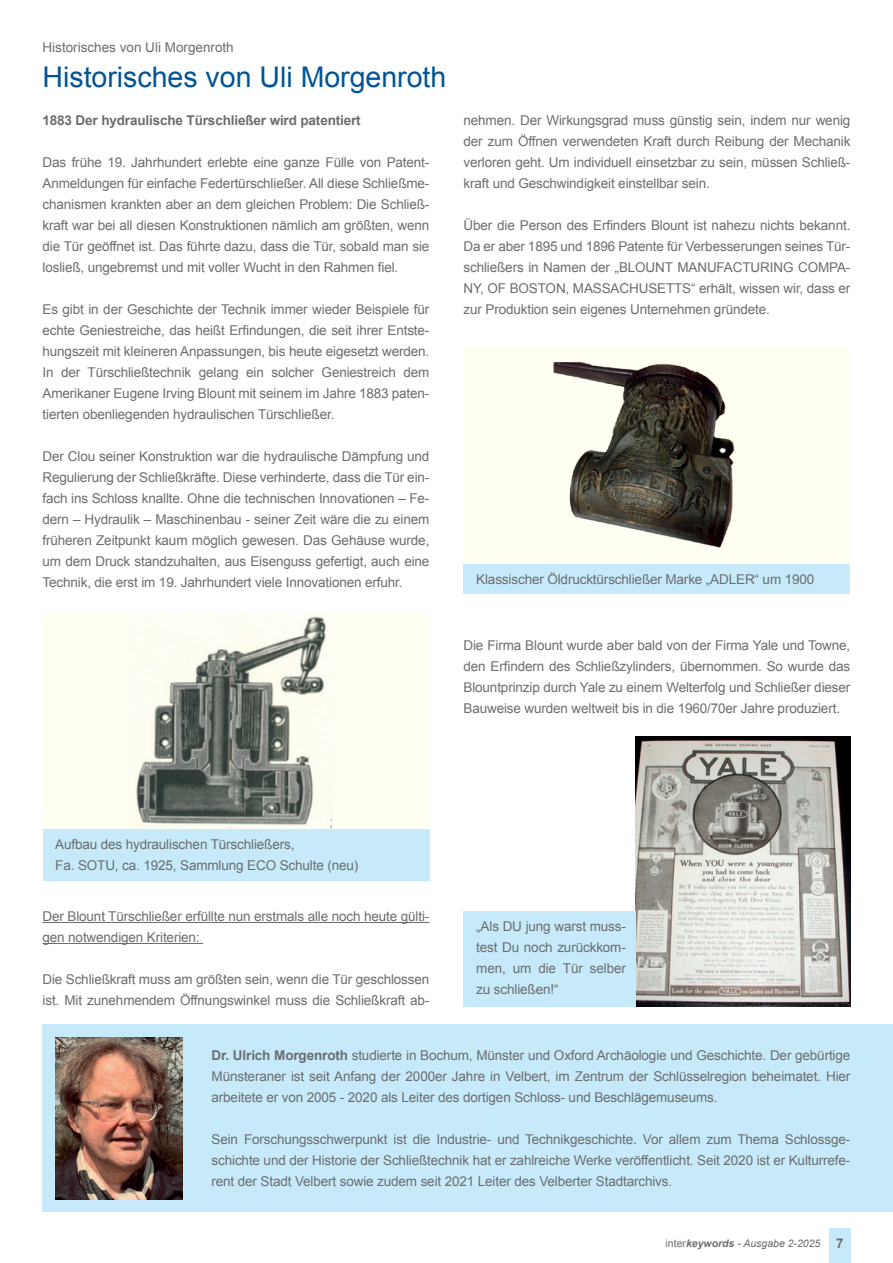
<style>
.page{position:relative;width:893px;height:1263px;background:#fff}
.page>*{position:absolute;margin:0;border:0;box-sizing:border-box;transform-origin:0 0}
.t1{font:28.5px "Arial";color:#005495}
.t2{font:13.5px/21px "Arial";letter-spacing:-.01em;color:#6c6d70;text-align:justify}
.t3{font:700 13.5px "Arial";letter-spacing:-.01em;color:#6c6d70}
.t4{font:italic 10.5px "Arial";color:#6c6d70}
.s1{font-weight:700}
.s2{font-style:normal}
.s3{font-weight:700;font-style:normal;font-size:13.5px}
</style>
<div class="page">
<div style="left:829px;top:1228px;width:21px;height:35px;background:#c6eafa"></div>
<div style="left:43px;top:1025px;width:850px;height:187px;background:#c6eafa"></div>
<img style="left:55px;top:1037px;width:128px;height:162px">
<div style="left:43px;top:829px;width:386px;height:51px;background:#c6eafa"></div>
<div style="left:43px;top:614px;width:386px;height:215px;background:#fffef2"></div>
<img style="left:136px;top:616px;width:196px;height:213px">
<div style="left:463px;top:347px;width:387px;height:217px;background:#fffef2"></div>
<img style="left:553px;top:361px;width:182px;height:187px">
<img style="left:636px;top:737px;width:214px;height:269px">
<div style="left:463px;top:564px;width:387px;height:30px;background:#c6eafa"></div>
<hr style="left:43px;top:922px;width:386px;height:1px;background:#6c6d70">
<hr style="left:43px;top:943px;width:160px;height:1px;background:#6c6d70">
<div style="left:463px;top:911px;width:173px;height:95px;background:#c6eafa"></div>
<p class="t2" style="left:43px;top:37px;width:193px">Historisches von Uli Morgenroth</p>
<p class="t1" style="left:43px;top:58px;width:405px">Historisches von Uli Morgenroth</p>
<p class="t3" style="left:43px;top:111px;width:320px">1883 Der hydraulische Türschließer wird patentiert</p>
<p class="t2" style="left:43px;top:152px;width:388px">Das frühe 19. Jahrhundert erlebte eine ganze Fülle von Patent-Anmeldungen für einfache Federtürschließer. All diese Schließme&shy;chanismen krankten aber an dem gleichen Problem: Die Schließ&shy;kraft war bei all diesen Konstruktionen nämlich am größten, wenn die Tür geöffnet ist. Das führte dazu, dass die Tür, sobald man sie losließ, ungebremst und mit voller Wucht in den Rahmen fiel.</p>
<p class="t2" style="left:43px;top:299px;width:388px">Es gibt in der Geschichte der Technik immer wieder Beispiele für echte Geniestreiche, das heißt Erfindungen, die seit ihrer Entste&shy;hungszeit mit kleineren Anpassungen, bis heute eigesetzt werden.<br>In der Türschließtechnik gelang ein solcher Geniestreich dem Amerikaner Eugene Irving Blount mit seinem im Jahre 1883 paten&shy;tierten obenliegenden hydraulischen Türschließer.</p>
<p class="t2" style="left:43px;top:446px;width:388px">Der Clou seiner Konstruktion war die hydraulische Dämpfung und Regulierung der Schließkräfte. Diese verhinderte, dass die Tür ein&shy;fach ins Schloss knallte. Ohne die technischen Innovationen – Fe&shy;dern – Hydraulik – Maschinenbau - seiner Zeit wäre die zu einem früheren Zeitpunkt kaum möglich gewesen. Das Gehäuse wurde, um dem Druck standzuhalten, aus Eisenguss gefertigt, auch eine Technik, die erst im 19. Jahrhundert viele Innovationen erfuhr.</p>
<p class="t2" style="left:463px;top:110px;width:388px">nehmen. Der Wirkungsgrad muss günstig sein, indem nur wenig der zum Öffnen verwendeten Kraft durch Reibung der Mechanik verloren geht. Um individuell einsetzbar zu sein, müssen Schließ&shy;kraft und Geschwindigkeit einstellbar sein.</p>
<p class="t2" style="left:463px;top:215px;width:388px">Über die Person des Erfinders Blount ist nahezu nichts bekannt.<br>Da er aber 1895 und 1896 Patente für Verbesserungen seines Tür&shy;schließers in Namen der „BLOUNT MANUFACTURING COMPA-NY, OF BOSTON, MASSACHUSETTS“ erhält, wissen wir, dass er zur Produktion sein eigenes Unternehmen gründete.</p>
<p class="t2" style="left:476px;top:569px;width:340px">Klassischer Öldrucktürschließer Marke „ADLER“ um 1900</p>
<p class="t2" style="left:463px;top:635px;width:388px">Die Firma Blount wurde aber bald von der Firma Yale und Towne, den Erfindern des Schließzylinders, übernommen. So wurde das Blountprinzip durch Yale zu einem Welterfolg und Schließer dieser Bauweise wurden weltweit bis in die 1960/70er Jahre produziert.</p>
<p class="t2" style="left:55px;top:834px;width:241px">Aufbau des hydraulischen Türschließers,</p>
<p class="t2" style="left:55px;top:855px;width:305px">Fa. SOTU, ca. 1925, Sammlung ECO Schulte (neu)</p>
<p class="t2" style="left:43px;top:906px;width:388px">Der Blount Türschließer erfüllte nun erstmals alle noch heute gülti&shy;gen notwendigen Kriterien:</p>
<p class="t2" style="left:43px;top:969px;width:388px">Die Schließkraft muss am größten sein, wenn die Tür geschlossen ist. Mit zunehmendem Öffnungswinkel muss die Schließkraft ab-</p>
<p class="t2" style="left:476px;top:916px;width:151px">„Als DU jung warst muss&shy;test Du noch zurückkom&shy;men, um die Tür selber zu schließen!“</p>
<p class="t2" style="left:212px;top:1045px;width:640px"><span class="s1">Dr. Ulrich Morgenroth</span> studierte in Bochum, Münster und Oxford Archäologie und Geschichte. Der gebürtige Münsteraner ist seit Anfang der 2000er Jahre in Velbert, im Zentrum der Schlüsselregion beheimatet. Hier arbeitete er von 2005 - 2020 als Leiter des dortigen Schloss- und Beschlägemuseums.</p>
<p class="t2" style="left:212px;top:1129px;width:640px">Sein Forschungsschwerpunkt ist die Industrie- und Technikgeschichte. Vor allem zum Thema Schlossge&shy;schichte und der Historie der Schließtechnik hat er zahlreiche Werke veröffentlicht. Seit 2020 ist er Kulturrefe&shy;rent der Stadt Velbert sowie zudem seit 2021 Leiter des Velberter Stadtarchivs.</p>
<p class="t4" style="left:666px;top:1236px;width:179px"><span class="s2">inter</span><span class="s1">keywords</span> - Ausgabe 2-2025 <span class="s3">7</span></p>
</div>
